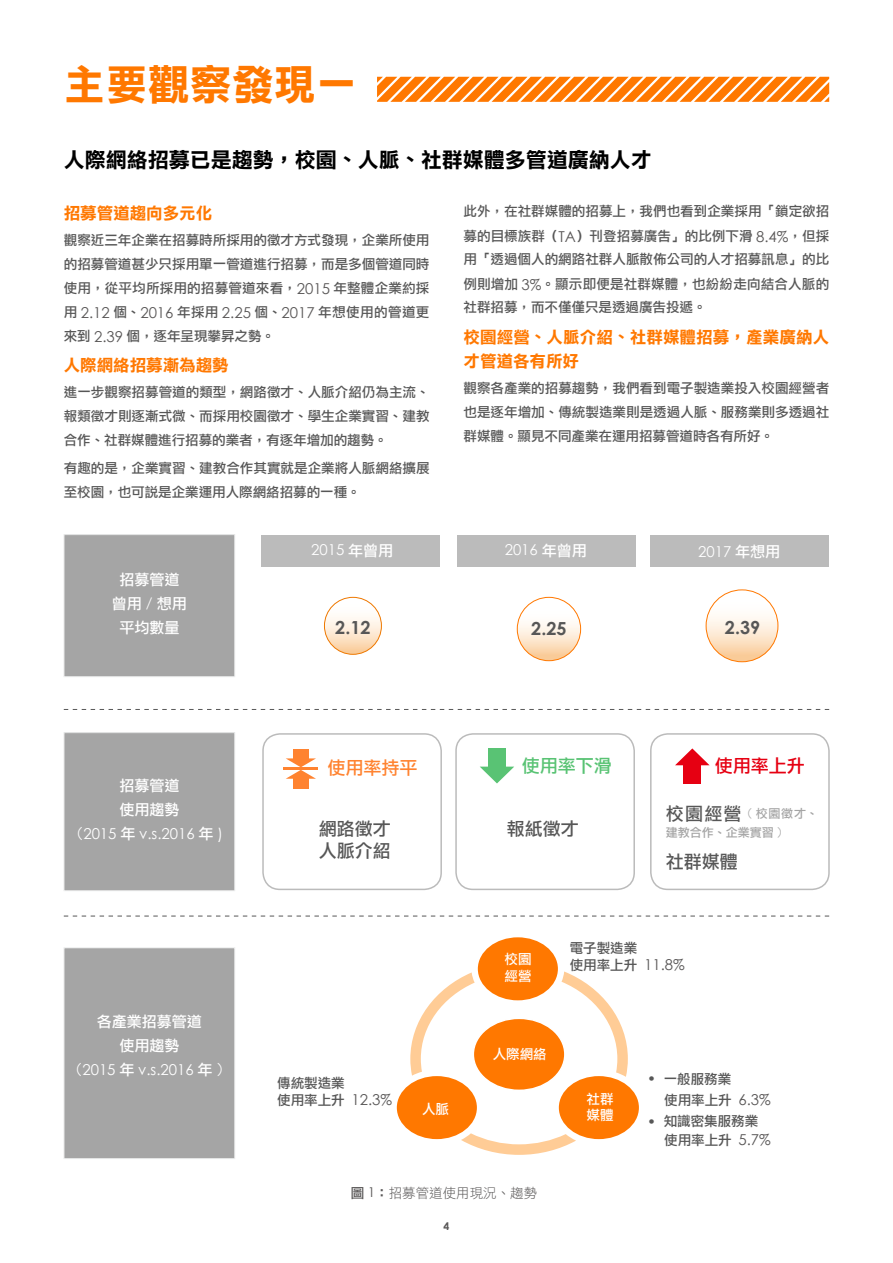
<style>
.page{position:relative;width:893px;height:1263px;background:#fff}
.page>*{position:absolute;margin:0;border:0;box-sizing:border-box;transform-origin:0 0}
.t1{font:42px "DF Li Hei Bd WIN BF";color:#ff7800}
.t2{font:21px "DF Li Hei Bd WIN BF";color:#000}
.t3{font:18px/21.6px "DF Li Hei Md WIN BF";color:#575757}
.t4{font:700 18px "Century Gothic";color:#575757}
.t5{font:18px "DF Li Hei Md WIN BF";color:#ff8330}
.t6{font:18px "DF Li Hei Md WIN BF";color:#59c374}
.t7{font:18px "DF Li Hei Md WIN BF";color:#e60012}
.t8{font:16.5px/24px "DF Li Hei Bd WIN BF";color:#ff7800}
.t9{font:15px "Century Gothic";color:#fff}
.t10{font:15px/24px "DF Li Hei Md WIN BF";color:#fff;text-align:center}
.t11{font:13.5px/24px "DF Li Hei Md WIN BF";letter-spacing:.005em;color:#575757}
.t12{font:13.5px "DF Li Hei W3 WIN BF";color:#595757}
.t13{font:13.5px/16.2px "DF Li Hei Md WIN BF";color:#fff}
.t14{font:12px/18.6px "DF Li Hei Md WIN BF";color:#a5a5a5}
.t15{font:700 10.5px "Century Gothic";color:#595757}
.s1{font-family:"Century Gothic";font-size:15px;color:#595757}
.s2{font-family:"DF Li Hei Md WIN BF"}
.s3{font-size:18px;color:#575757}
.s4{font-family:"Century Gothic";font-weight:700;font-size:15px}
.s5{font-family:"Century Gothic"}
.s6{font-family:"DF Li Hei Bd WIN BF"}
</style>
<div class="page">
<svg style="left:377px;top:77px;width:452px;height:25px;background:#ff9639"></svg>
<div style="left:473px;top:1018px;width:92px;height:72px;background:#ff7800;border-radius:50%"></div>
<div style="left:473px;top:1017px;width:93px;height:74px;border:2px solid #fff;border-radius:50%"></div>
<div style="left:478px;top:937px;width:80px;height:63px;background:#ff7800;border-radius:50%"></div>
<svg style="left:561px;top:971px;width:67px;height:106px"></svg>
<div style="left:559px;top:1076px;width:80px;height:63px;background:#ff7800;border-radius:50%"></div>
<svg style="left:410px;top:972px;width:65px;height:103px"></svg>
<svg style="left:461px;top:1133px;width:115px;height:22px"></svg>
<div style="left:397px;top:1076px;width:80px;height:63px;background:#ff7800;border-radius:50%"></div>
<div style="left:64px;top:535px;width:171px;height:142px;background:#a5a5a5"></div>
<div style="left:64px;top:534px;width:171px;height:143px;border:1px solid #eaebeb"></div>
<div style="left:64px;top:733px;width:171px;height:158px;background:#a5a5a5"></div>
<div style="left:64px;top:732px;width:171px;height:159px;border:1px solid #eaebeb"></div>
<div style="left:64px;top:948px;width:171px;height:210px;background:#a5a5a5"></div>
<div style="left:64px;top:947px;width:171px;height:212px;border:1px solid #eaebeb"></div>
<div style="left:262px;top:535px;width:178px;height:31px;background:#bbb"></div>
<div style="left:457px;top:535px;width:178px;height:31px;background:#bbb"></div>
<div style="left:651px;top:535px;width:178px;height:31px;background:#bbb"></div>
<div style="left:650px;top:733px;width:180px;height:157px;border:2px solid #bbb;border-radius:17px"></div>
<div style="left:455px;top:733px;width:180px;height:157px;border:2px solid #bbb;border-radius:17px"></div>
<div style="left:262px;top:733px;width:180px;height:157px;border:2px solid #bbb;border-radius:17px"></div>
<svg style="left:64px;top:709px;width:765px;height:1px"></svg>
<svg style="left:64px;top:916px;width:765px;height:1px"></svg>
<svg style="left:324px;top:597px;width:57px;height:57px"></svg>
<div style="left:324px;top:597px;width:58px;height:57px;border:1px solid #ee7800;border-radius:50%"></div>
<svg style="left:517px;top:597px;width:64px;height:64px"></svg>
<div style="left:517px;top:597px;width:64px;height:64px;border:1px solid #ff7800;border-radius:50%"></div>
<svg style="left:706px;top:590px;width:72px;height:72px"></svg>
<div style="left:706px;top:590px;width:72px;height:72px;border:1px solid #ff7800;border-radius:50%"></div>
<div style="left:684px;top:762px;width:17px;height:21px;background:#e60012"></div>
<svg style="left:675px;top:748px;width:35px;height:17px"></svg>
<div style="left:488px;top:748px;width:18px;height:22px;background:#59c374"></div>
<svg style="left:480px;top:767px;width:34px;height:16px"></svg>
<div style="left:293px;top:749px;width:15px;height:11px;background:#ff8330"></div>
<div style="left:293px;top:777px;width:15px;height:11px;background:#ff8330"></div>
<svg style="left:286px;top:758px;width:30px;height:21px"></svg>
<hr style="left:284px;top:767px;width:34px;height:3px;background:#ff8330">
<h1 class="t1" style="left:64px;top:64px;width:295px">主要觀察發現一</h1>
<h2 class="t2" style="left:64px;top:150px;width:590px">人際網絡招募已是趨勢，校園、人脈、社群媒體多管道廣納人才</h2>
<p class="t8" style="left:64px;top:201px;width:150px">招募管道趨向多元化</p>
<p class="t11" style="left:64px;top:228px;width:367px;text-align:justify">觀察近三年企業在招募時所採用的徵才方式發現，企業所使用的招募管道甚少只採用單一管道進行招募，而是多個管道同時使用，從平均所採用的招募管道來看，<span class="s1">2015</span> 年整體企業約採用 <span class="s1">2.12</span> 個、<span class="s1">2016</span> 年採用 <span class="s1">2.25</span> 個、<span class="s1">2017</span> 年想使用的管道更來到 <span class="s1">2.39</span> 個，逐年呈現攀昇之勢。</p>
<p class="t8" style="left:64px;top:353px;width:166px">人際網絡招募漸為趨勢</p>
<p class="t11" style="left:64px;top:380px;width:367px;text-align:justify">進一步觀察招募管道的類型，網路徵才、人脈介紹仍為主流、報類徵才則逐漸式微、而採用校園徵才、學生企業實習、建教合作、社群媒體進行招募的業者，有逐年增加的趨勢。</p>
<p class="t11" style="left:64px;top:456px;width:367px">有趣的是，企業實習、建教合作其實就是企業將人脈網絡擴展至校園，也可說是企業運用人際網絡招募的一種。</p>
<p class="t11" style="left:463px;top:199px;width:367px;line-height:24.8px">此外，在社群媒體的招募上，我們也看到企業採用「鎖定欲招募的目標族群（<span class="s1">TA</span>）刊登招募廣告」的比例下滑 <span class="s1">8.4%</span>，但採</p>
<p class="t11" style="left:463px;top:247px;width:367px;line-height:24.8px">用「透過個人的網路社群人脈散佈公司的人才招募訊息」的比例則增加 <span class="s1">3%</span>。顯示即便是社群媒體，也紛紛走向結合人脈的</p>
<p class="t11" style="left:463px;top:295px;width:244px">社群招募，而不僅僅只是透過廣告投遞。</p>
<p class="t8" style="left:463px;top:325px;width:367px">校園經營、人脈介紹、社群媒體招募，產業廣納人才管道各有所好</p>
<p class="t11" style="left:463px;top:376px;width:367px;text-align:justify">觀察各產業的招募趨勢，我們看到電子製造業投入校園經營者也是逐年增加、傳統製造業則是透過人脈、服務業則多透過社群媒體。顯見不同產業在運用招募管道時各有所好。</p>
<p class="t10" style="left:112px;top:568px;width:76px">招募管道曾用 / 想用平均數量</p>
<p class="t10" style="left:119px;top:773px;width:61px;text-align:left">招募管道使用趨勢</p>
<p class="t9" style="left:76px;top:823px;width:148px"><span class="s2">(</span>2015 <span class="s2">年</span> v.s.2016 <span class="s2">年</span> )</p>
<p class="t10" style="left:97px;top:1009px;width:106px">各產業招募管道使用趨勢</p>
<p class="t9" style="left:75px;top:1059px;width:150px"><span class="s2">(</span>2015 <span class="s2">年</span> v.s.2016 <span class="s2">年 )</span></p>
<p class="t9" style="left:311px;top:540px;width:84px">2015 <span class="s2">年曾用</span></p>
<p class="t9" style="left:505px;top:540px;width:84px">2016 <span class="s2">年曾用</span></p>
<p class="t9" style="left:698px;top:541px;width:84px">2017 <span class="s2">年想用</span></p>
<h3 class="t4" style="left:335px;top:614px;width:37px">2.12</h3>
<h3 class="t4" style="left:531px;top:615px;width:37px">2.25</h3>
<h3 class="t4" style="left:725px;top:614px;width:37px">2.39</h3>
<h3 class="t5" style="left:327px;top:759px;width:91px">使用率持平</h3>
<h3 class="t6" style="left:522px;top:757px;width:91px">使用率下滑</h3>
<h3 class="t7" style="left:715px;top:757px;width:91px">使用率上升</h3>
<h3 class="t3" style="left:319px;top:818px;width:73px">網路徵才人脈介紹</h3>
<h3 class="t3" style="left:507px;top:818px;width:73px">報紙徵才</h3>
<p class="t14" style="left:666px;top:804px;width:154px"><span class="s3">校園經營</span> ( 校園徵才、建教合作、企業實習 )</p>
<h3 class="t3" style="left:666px;top:851px;width:73px">社群媒體</h3>
<p class="t11" style="left:570px;top:935px;width:69px">電子製造業</p>
<p class="t13" style="left:504px;top:951px;width:28px">校園</p>
<p class="t11" style="left:570px;top:952px;width:116px">使用率上升 <span class="s1">11.8%</span></p>
<p class="t13" style="left:504px;top:967px;width:28px">經營</p>
<p class="t13" style="left:493px;top:1046px;width:55px">人際網絡</p>
<p class="t11" style="left:277px;top:1074px;width:116px;line-height:17px">傳統製造業<br>使用率上升 <span class="s1">12.3%</span></p>
<p class="t11" style="left:664px;top:1068px;width:108px;line-height:21.3px;text-indent:-17px"><span class="s4">•</span> 一般服務業<br>使用率上升 <span class="s1">6.3%</span></p>
<p class="t11" style="left:664px;top:1112px;width:108px;line-height:18.1px;text-indent:-17px"><span class="s4">•</span> 知識密集服務業使用率上升 <span class="s1">5.7%</span></p>
<p class="t13" style="left:587px;top:1090px;width:28px">社群媒體</p>
<p class="t13" style="left:422px;top:1101px;width:28px">人脈</p>
<p class="t12" style="left:351px;top:1186px;width:188px"><span class="s2">圖</span> <span class="s5">1</span><span class="s6">：</span>招募管道使用現況、趨勢</p>
<p class="t15" style="left:444px;top:1218px;width:7px">4</p>
</div>
